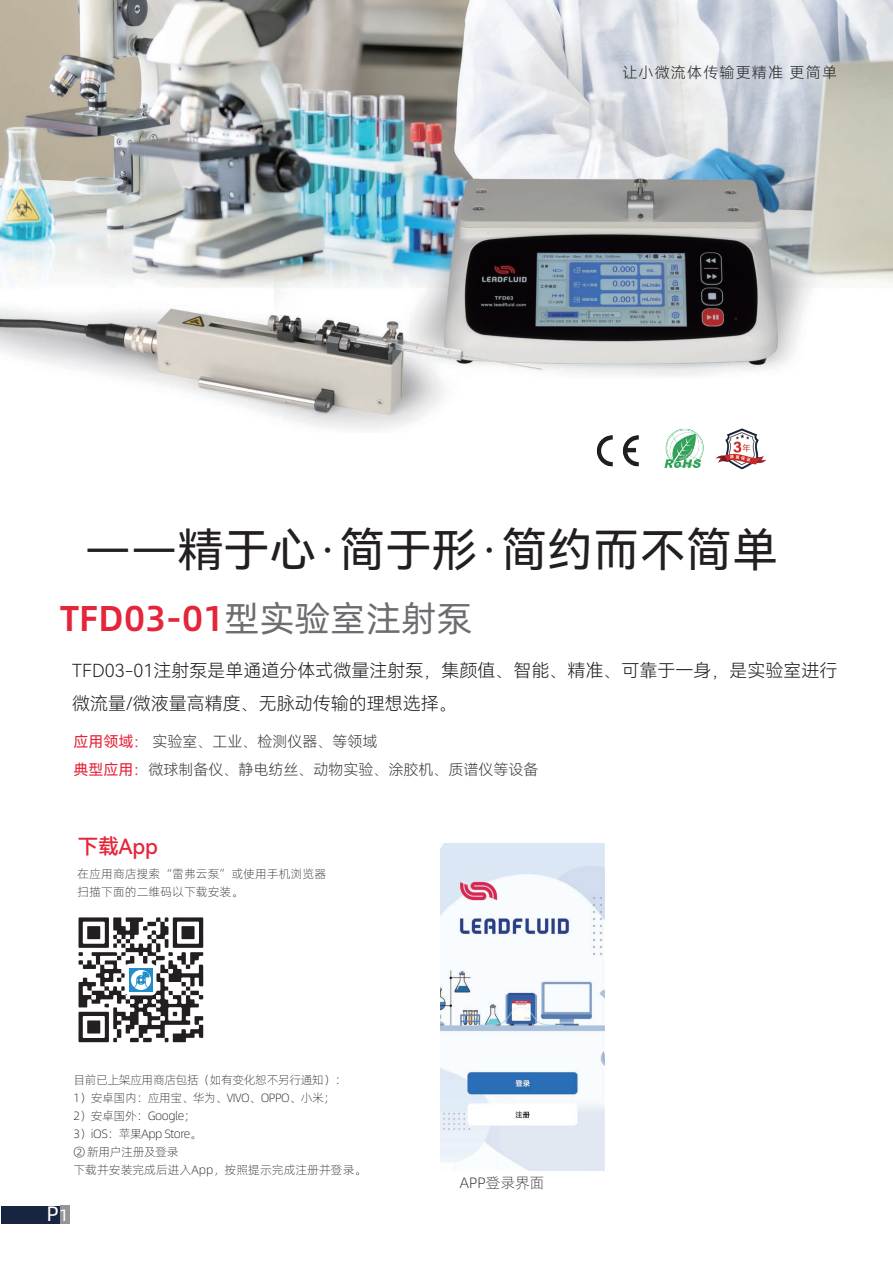
<style>
.page{position:relative;width:893px;height:1263px;background:#fff}
.page>*{position:absolute;margin:0;border:0;box-sizing:border-box;transform-origin:0 0}
.t1{font:46.2px "Harmony OS Sans SC";color:#231f20}
.t2{font:36px "Alibaba Pu Hui Ti M";color:#e52539}
.t3{font:21px "Harmony OS Sans SC Medium";letter-spacing:-.02em;color:#e52539}
.t4{font:21px "Alibaba Pu Hui Ti R";color:#fff}
.t5{font:18px/33.6px "Harmony OS Sans SC Light";color:#231f20}
.t6{font:15px/27.6px "Harmony OS Sans SC Light";color:#3e3e3f}
.t7{font:15px "Harmony OS Sans SC Light";letter-spacing:.08em;color:#262727}
.t8{font:15px "Alibaba Pu Hui Ti L";color:#231f20}
.t9{font:12px/18px "Alibaba Pu Hui Ti L";letter-spacing:-.035em;color:#231f20}
.t10{font:12px/18px "Alibaba Pu Hui Ti L";letter-spacing:.005em;color:#231f20}
.s1{font-family:"Alibaba Pu Hui Ti R";color:#6c6d70}
.s2{font-family:"Harmony OS Sans SC";color:#e52539}
.s3{font-size:16.5px}
</style>
<div class="page">
<img style="left:0;top:1px;width:893px;height:430px">
<div style="left:2px;top:1206px;width:68px;height:18px;background:#172541"></div>
<div style="left:60px;top:1206px;width:10px;height:18px;background:#939598"></div>
<img style="left:440px;top:843px;width:164px;height:327px">
<svg style="left:78px;top:917px;width:126px;height:126px"></svg>
<img style="left:587px;top:420px;width:124px;height:48px">
<div style="left:716px;top:424px;width:50px;height:51px;background:#fff;border-radius:8px"></div>
<img style="left:716px;top:425px;width:50px;height:44px">
<p class="t7" style="left:622px;top:62px;width:216px">让小微流体传输更精准 更简单</p>
<h1 class="t1" style="left:85px;top:518px;width:695px">——精于心·简于形·简约而不简单</h1>
<h2 class="t2" style="left:60px;top:591px;width:414px">TFD03-01<span class="s1">型实验室注射泵</span></h2>
<h3 class="t5" style="left:72px;top:653px;width:767px">TFD03-01注射泵是单通道分体式微量注射泵，集颜值、智能、精准、可靠于一身，是实验室进行微流量/微液量高精度、无脉动传输的理想选择。</h3>
<p class="t6" style="left:73px;top:728px;width:466px"><span class="s2">应用领域：</span> 实验室、工业、检测仪器、等领域<br><span class="s2">典型应用：</span>微球制备仪、静电纺丝、动物实验、涂胶机、质谱仪等设备</p>
<h3 class="t3" style="left:77px;top:832px;width:82px">下载App</h3>
<p class="t10" style="left:77px;top:864px;width:250px">在应用商店搜索“雷弗云泵”或使用手机浏览器扫描下面的二维码以下载安装。</p>
<p class="t9" style="left:73px;top:1070px;width:294px">目前已上架应用商店包括（如有变化恕不另行通知）：<br>1）安卓国内：应用宝、华为、VIVO、OPPO、小米；<br>2）安卓国外：Google；<br>3）iOS：苹果App Store。<br>② 新用户注册及登录<br>下载并安装完成后进入App，按照提示完成注册并登录。</p>
<h3 class="t4" style="left:47px;top:1198px;width:24px">P<span class="s3">1</span></h3>
<p class="t8" style="left:460px;top:1171px;width:86px">APP登录界面</p>
</div>
